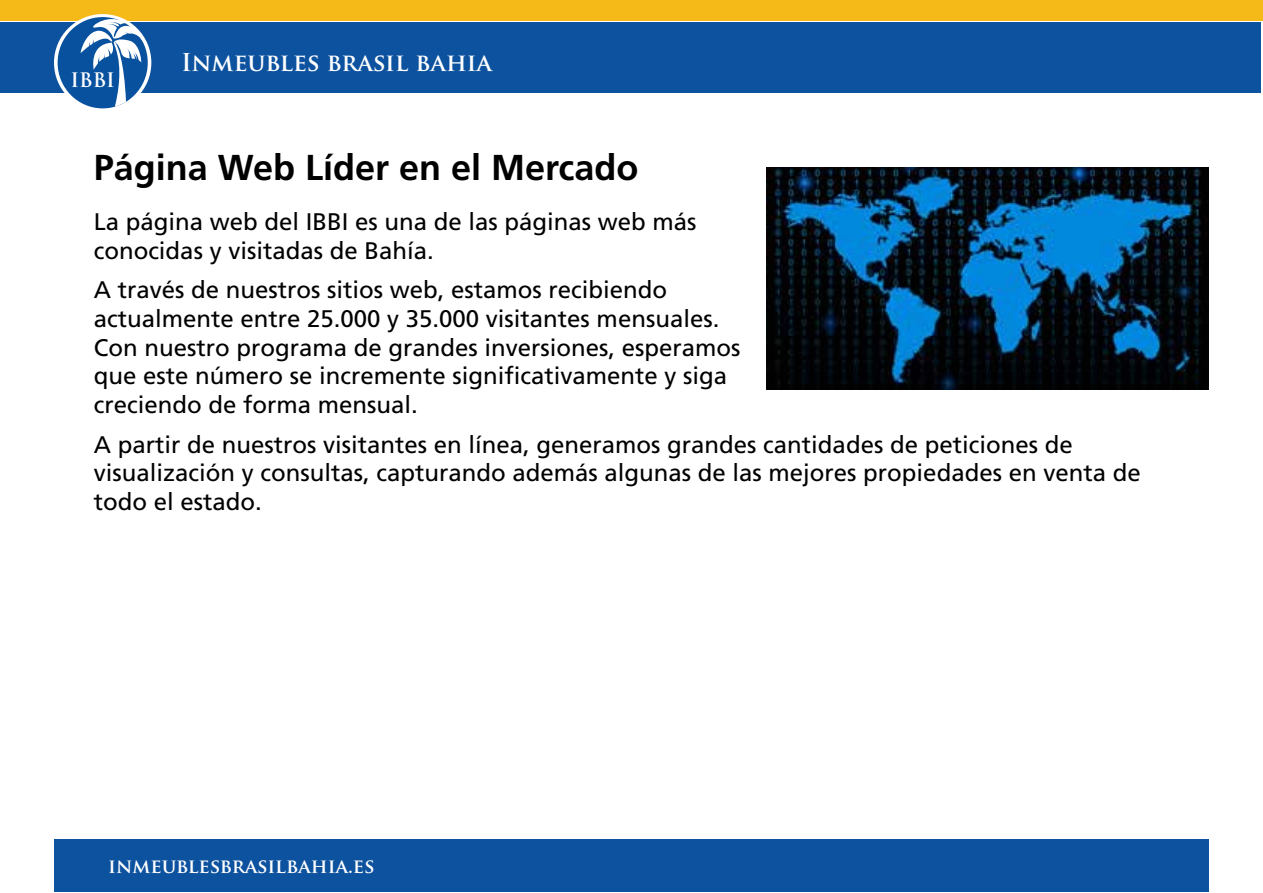
<style>
.page{position:relative;width:1263px;height:893px;background:#fff}
.page>*{position:absolute;margin:0;border:0;box-sizing:border-box;transform-origin:0 0}
.t1{font:700 36px "Frutiger LT";color:#000}
.t2{font:24px/28.8px "Frutiger LT";color:#000}
.t3{font:700 24px "Trajan Pro";color:#fff}
.t4{font:700 19.5px "Trajan Pro";color:#fff}
</style>
<div class="page">
<div style="left:54px;top:839px;width:1155px;height:53px;background:#0d529f"></div>
<div style="left:0;top:0;width:1263px;height:20px;background:#f5ba18"></div>
<div style="left:0;top:22px;width:1260px;height:71px;background:#0d529f"></div>
<img style="left:766px;top:168px;width:443px;height:222px">
<svg style="left:54px;top:14px;width:97px;height:97px"></svg>
<div style="left:58px;top:17px;width:90px;height:91px;background:#07519f;border-radius:50%"></div>
<svg style="left:80px;top:19px;width:63px;height:88px"></svg>
<p class="t4" style="left:70px;top:68px;width:46px">IBBI</p>
<p class="t3" style="left:181px;top:47px;width:312px">Inmeubles brasil bahia</p>
<h1 class="t1" style="left:94px;top:146px;width:546px">Página Web Líder en el Mercado</h1>
<p class="t2" style="left:94px;top:207px;width:604px">La página web del IBBI es una de las páginas web más conocidas y visitadas de Bahía.</p>
<p class="t2" style="left:94px;top:275px;width:648px">A través de nuestros sitios web, estamos recibiendo actualmente entre 25.000 y 35.000 visitantes mensuales.<br>Con nuestro programa de grandes inversiones, esperamos que este número se incremente significativamente y siga creciendo de forma mensual.</p>
<p class="t2" style="left:94px;top:430px;width:1048px">A partir de nuestros visitantes en línea, generamos grandes cantidades de peticiones de visualización y consultas, capturando además algunas de las mejores propiedades en venta de todo el estado.</p>
<p class="t4" style="left:108px;top:854px;width:268px">inmeublesbrasilbahia.es</p>
</div>
